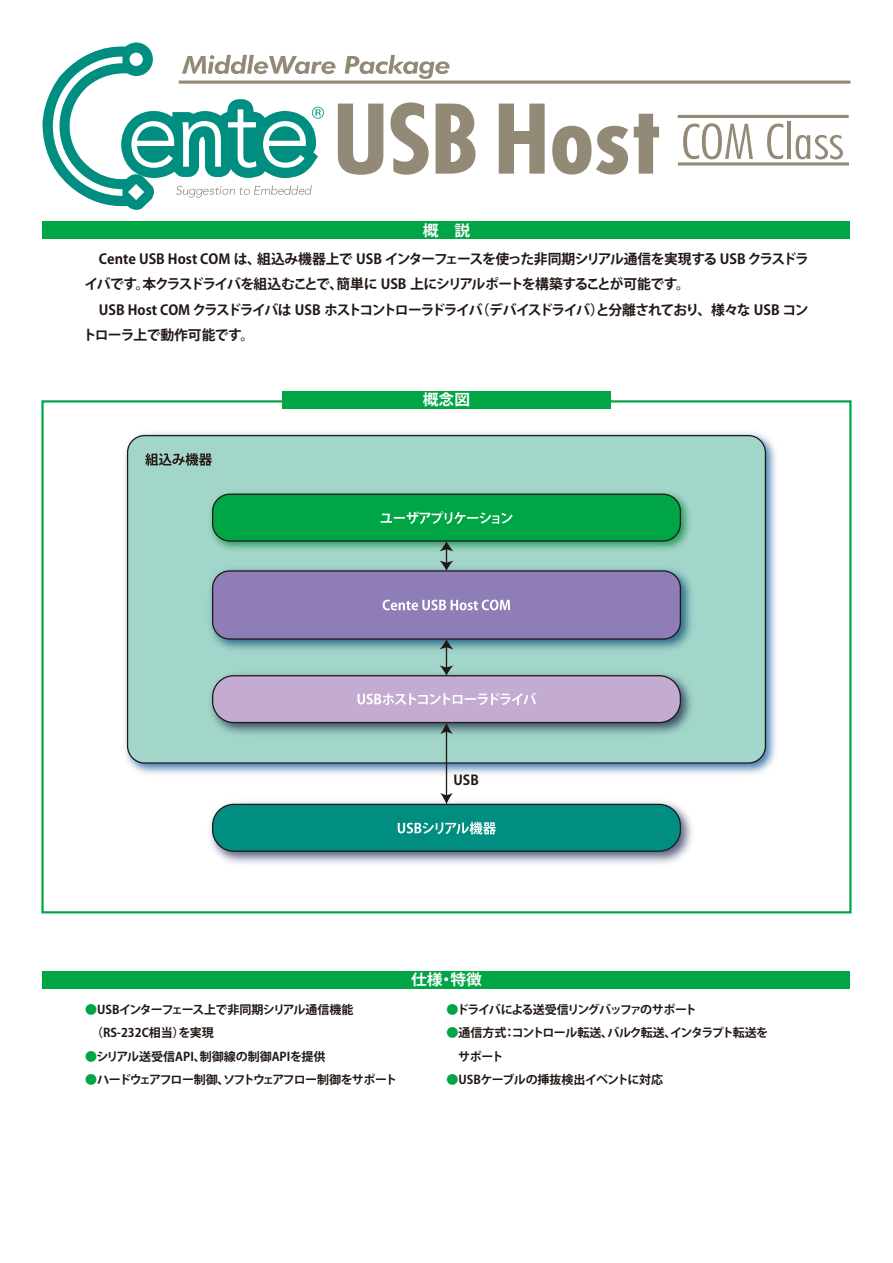
<style>
.page{position:relative;width:893px;height:1263px;background:#fff}
.page>*{position:absolute;margin:0;border:0;box-sizing:border-box;transform-origin:0 0}
.t1{font:700 15px "Koz Go Pro";color:#fff;scale:1.05 1}
.t2{font:700 13.8px/25.5px "Koz Go Pro";letter-spacing:-.05em;color:#221815}
.t3{font:700 13.5px "Koz Go Pro";color:#221815}
.t4{font:700 12px/23.4px "Koz Go Pro";letter-spacing:-.04em;color:#221815}
.t5{font:700 12px/23.4px "Koz Go Pro";letter-spacing:-.01em;color:#221815}
.t6{font:700 12px "Koz Go Pro";letter-spacing:-.09em;color:#221815}
.t7{font:700 12px "Koz Go Pro";color:#221815}
.t8{font:700 12px "Koz Go Pro";letter-spacing:-.11em;color:#221815}
.s1{color:#00a546}
</style>
<div class="page">
<img style="left:124px;top:432px;width:652px;height:347px">
<div style="left:128px;top:436px;width:637px;height:327px;background:#a3d6ca;border-radius:17px"></div>
<svg style="left:145px;top:453px;width:67px;height:13px"></svg>
<img style="left:210px;top:568px;width:482px;height:82px">
<div style="left:213px;top:571px;width:467px;height:68px;background:#8f7db8;border-radius:17px"></div>
<div style="left:212px;top:570px;width:469px;height:70px;border:1px solid #221815;border-radius:17px"></div>
<img style="left:210px;top:492px;width:480px;height:60px">
<div style="left:213px;top:494px;width:467px;height:47px;background:#00a546;border-radius:17px"></div>
<div style="left:212px;top:494px;width:469px;height:48px;border:1px solid #221815;border-radius:17px"></div>
<div style="left:43px;top:971px;width:807px;height:17px;background:#00a546"></div>
<div style="left:43px;top:222px;width:807px;height:17px;background:#00a546"></div>
<div style="left:282px;top:391px;width:328px;height:17px;background:#00a546"></div>
<svg style="left:440px;top:541px;width:13px;height:30px"></svg>
<img style="left:210px;top:673px;width:482px;height:67px">
<div style="left:213px;top:676px;width:467px;height:46px;background:#c4abd1;border-radius:21px"></div>
<div style="left:212px;top:675px;width:469px;height:48px;border:1px solid #221815;border-radius:21px"></div>
<img style="left:210px;top:801px;width:482px;height:63px">
<div style="left:213px;top:804px;width:467px;height:47px;background:#008e80;border-radius:21px"></div>
<div style="left:212px;top:804px;width:469px;height:48px;border:1px solid #221815;border-radius:21px"></div>
<svg style="left:383px;top:600px;width:127px;height:10px"></svg>
<svg style="left:381px;top:511px;width:132px;height:13px"></svg>
<svg style="left:358px;top:692px;width:178px;height:13px"></svg>
<svg style="left:398px;top:822px;width:98px;height:12px"></svg>
<svg style="left:440px;top:639px;width:13px;height:37px"></svg>
<svg style="left:683px;top:123px;width:70px;height:36px"></svg>
<svg style="left:767px;top:124px;width:16px;height:35px"></svg>
<hr style="left:787px;top:122px;width:3px;height:37px;background:#928977">
<svg style="left:796px;top:135px;width:47px;height:24px"></svg>
<hr style="left:678px;top:162px;width:171px;height:3px;background:#928977">
<hr style="left:678px;top:115px;width:171px;height:3px;background:#928977">
<hr style="left:179px;top:81px;width:671px;height:3px;background:#928977">
<svg style="left:42px;top:43px;width:434px;height:167px"></svg>
<svg style="left:499px;top:104px;width:46px;height:70px"></svg>
<svg style="left:552px;top:126px;width:76px;height:49px"></svg>
<svg style="left:634px;top:114px;width:25px;height:60px"></svg>
<hr style="left:446px;top:730px;width:1px;height:66px;background:#221815">
<svg style="left:440px;top:722px;width:13px;height:12px"></svg>
<svg style="left:440px;top:793px;width:13px;height:11px"></svg>
<p class="t1" style="left:423px;top:221px;width:46px">概　説</p>
<p class="t2" style="left:83px;top:247px;width:728px">　Cente USB Host COM は、組込み機器上で USB インターフェースを使った非同期シリアル通信を実現する USB クラスドライバです。本クラスドライバを組込むことで、簡単に USB 上にシリアルポートを構築することが可能です。<br>　USB Host COM クラスドライバは USB ホストコントローラドライバ（デバイスドライバ）と分離されており、様々な USB コントローラ上で動作可能です。</p>
<p class="t1" style="left:423px;top:390px;width:46px">概念図</p>
<p class="t3" style="left:453px;top:771px;width:27px">USB</p>
<p class="t5" style="left:85px;top:999px;width:270px"><span class="s1">●</span>USBインターフェース上で非同期シリアル通信機能　（RS-232C相当）を実現</p>
<p class="t7" style="left:85px;top:1049px;width:242px"><span class="s1">●</span>シリアル送受信API、制御線の制御APIを提供</p>
<p class="t6" style="left:85px;top:1072px;width:314px"><span class="s1">●</span>ハードウェアフロー制御、ソフトウェアフロー制御をサポート</p>
<p class="t1" style="left:411px;top:970px;width:69px">仕様・特徴</p>
<p class="t8" style="left:446px;top:1002px;width:252px"><span class="s1">●</span>ドライバによる送受信リングバッファのサポート</p>
<p class="t4" style="left:446px;top:1022px;width:323px"><span class="s1">●</span>通信方式：コントロール転送、バルク転送、インタラプト転送を　サポート</p>
<p class="t4" style="left:446px;top:1069px;width:218px"><span class="s1">●</span>USBケーブルの挿抜検出イベントに対応</p>
</div>
